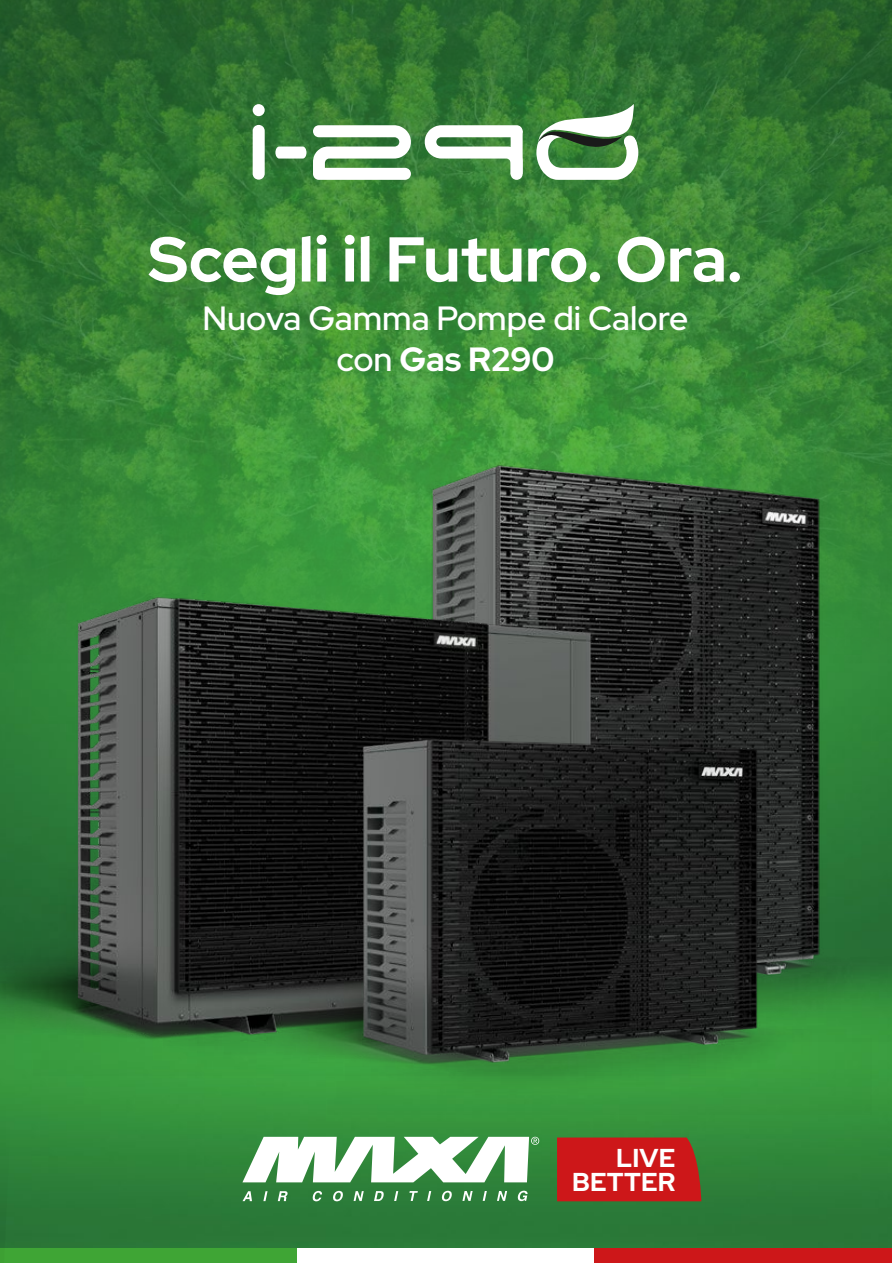
<style>
.page{position:relative;width:892px;height:1263px;background:#fff}
.page>*{position:absolute;margin:0;border:0;box-sizing:border-box;transform-origin:0 0}
.t1{font:700 63.15px "Red Hat Display";color:#fff}
.t2{font:500 33.6px/40.3px "Red Hat Display";color:#fff;text-align:center}
.t3{font:700 25.8px/24px "Red Hat Display";letter-spacing:.005em;color:#fff;text-align:right}
.s1{font-weight:800}
</style>
<div class="page">
<img style="left:10px;top:1081px;width:882px;height:168px">
<img style="left:0;top:0;width:892px;height:567px">
<svg style="left:313px;top:125px;width:98px;height:55px"></svg>
<svg style="left:275px;top:147px;width:31px;height:12px"></svg>
<svg style="left:253px;top:125px;width:12px;height:55px"></svg>
<div style="left:253px;top:104px;width:12px;height:12px;background:#fff;border-radius:50%"></div>
<svg style="left:536px;top:104px;width:102px;height:76px"></svg>
<svg style="left:425px;top:125px;width:98px;height:55px"></svg>
<div style="left:557px;top:1137px;width:144px;height:64px;background:#cd1719"></div>
<img style="left:271px;top:446px;width:621px;height:635px">
<img style="left:0;top:567px;width:705px;height:530px">
<img style="left:164px;top:684px;width:707px;height:453px">
<div style="left:0;top:1249px;width:297px;height:14px;background:#3fa535"></div>
<div style="left:594px;top:1249px;width:298px;height:14px;background:#cd1719"></div>
<svg style="left:0;top:1051px;width:10px;height:198px;background:#2f8439"></svg>
<svg style="left:242px;top:1137px;width:297px;height:45px"></svg>
<svg style="left:242px;top:1191px;width:10px;height:10px"></svg>
<svg style="left:263px;top:1191px;width:5px;height:10px"></svg>
<svg style="left:278px;top:1191px;width:10px;height:10px"></svg>
<svg style="left:313px;top:1191px;width:9px;height:10px"></svg>
<svg style="left:333px;top:1191px;width:10px;height:10px"></svg>
<svg style="left:354px;top:1191px;width:10px;height:10px"></svg>
<svg style="left:374px;top:1191px;width:10px;height:10px"></svg>
<svg style="left:394px;top:1191px;width:4px;height:10px"></svg>
<svg style="left:409px;top:1191px;width:9px;height:10px"></svg>
<svg style="left:427px;top:1191px;width:4px;height:10px"></svg>
<svg style="left:442px;top:1191px;width:10px;height:10px"></svg>
<svg style="left:462px;top:1191px;width:11px;height:10px"></svg>
<svg style="left:483px;top:1191px;width:4px;height:10px"></svg>
<svg style="left:497px;top:1191px;width:10px;height:10px"></svg>
<svg style="left:518px;top:1191px;width:10px;height:10px"></svg>
<h1 class="t1" style="left:148px;top:234px;width:596px">Scegli il Futuro. Ora.</h1>
<p class="t2" style="left:203px;top:301px;width:487px">Nuova Gamma Pompe di Calore con <span class="s1">Gas R290</span></p>
<p class="t3" style="left:572px;top:1148px;width:105px">LIVE<br>BETTER</p>
</div>
